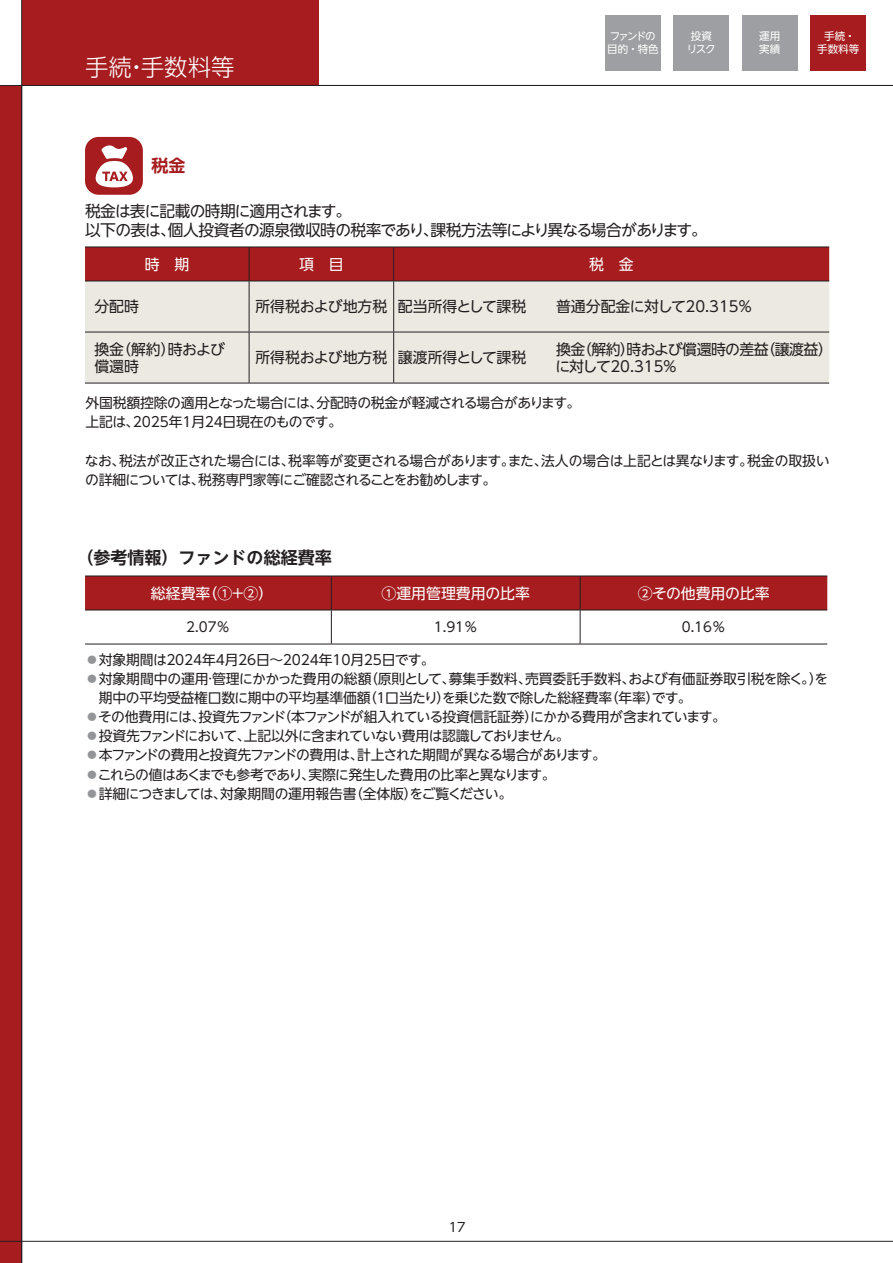
<style>
.page{position:relative;width:893px;height:1263px;background:#fff}
.page>*{position:absolute;margin:0;border:0;box-sizing:border-box;transform-origin:0 0}
.t1{font:300 23.4px "UD Shin Go NT Pro";color:#fff}
.t2{font:700 16.95px "UD Shin Go NT Pro De";color:#231f20}
.t3{font:700 16.95px "UD Shin Go NT Pro De";color:#a61c1f}
.t4{font:15.75px/19.2px "UD Shin Go NT Pro";letter-spacing:-.045em;color:#231f20}
.t5{font:14.85px/17px "UD Shin Go NT Pro";color:#231f20}
.t6{font:14.85px "UD Shin Go NT Pro";color:#fff}
.t7{font:14.85px/17px "UD Shin Go NT Pro";letter-spacing:-.025em;color:#231f20}
.t8{font:13.8px/19.2px "UD Shin Go NT Pro";letter-spacing:-.03em;color:#231f20}
.t9{font:13.8px "UD Shin Go NT Pro";letter-spacing:-.065em;color:#231f20}
.t10{font:13.8px "UD Shin Go NT Pro";letter-spacing:-.005em;color:#231f20}
.t11{font:13.8px "UD Shin Go NT Pro";letter-spacing:-.06em;color:#231f20}
.t12{font:13.8px "UD Shin Go NT Pro";letter-spacing:-.01em;color:#231f20}
.t13{font:13.5px "UD Shin Go NT Pro";color:#231f20}
.t14{font:12.75px "UD Shin Go NT Pro";color:#231f20}
.t15{font:10.5px/12.6px "UD Shin Go NT Pro";color:#fff;text-align:center}
.t16{font:10.5px/12.6px "UD Shin Go NT Pro";letter-spacing:-.135em;color:#fff}
.s1{color:#939598}
</style>
<div class="page">
<div style="left:0;top:85px;width:21px;height:1178px;background:#a61c1f"></div>
<hr style="left:0;top:1241px;width:893px;height:1px;background:#231f20">
<div style="left:21px;top:0;width:298px;height:85px;background:#a61c1f"></div>
<div style="left:85px;top:248px;width:744px;height:33px;background:#a61c1f"></div>
<div style="left:85px;top:282px;width:744px;height:101px;background:#ece9e2"></div>
<hr style="left:85px;top:247px;width:164px;height:1px;background:#231f20">
<hr style="left:249px;top:247px;width:145px;height:1px;background:#231f20">
<hr style="left:394px;top:247px;width:435px;height:1px;background:#231f20">
<hr style="left:85px;top:281px;width:164px;height:1px;background:#231f20">
<hr style="left:249px;top:281px;width:145px;height:1px;background:#231f20">
<hr style="left:249px;top:281px;width:1px;height:51px;background:#231f20">
<hr style="left:394px;top:281px;width:435px;height:1px;background:#231f20">
<hr style="left:393px;top:281px;width:1px;height:51px;background:#231f20">
<hr style="left:85px;top:332px;width:164px;height:1px;background:#231f20">
<hr style="left:85px;top:383px;width:164px;height:1px;background:#231f20">
<hr style="left:249px;top:332px;width:145px;height:1px;background:#231f20">
<hr style="left:249px;top:332px;width:1px;height:51px;background:#231f20">
<hr style="left:249px;top:383px;width:145px;height:1px;background:#231f20">
<hr style="left:394px;top:332px;width:435px;height:1px;background:#231f20">
<hr style="left:393px;top:332px;width:1px;height:51px;background:#231f20">
<hr style="left:394px;top:383px;width:435px;height:1px;background:#231f20">
<hr style="left:249px;top:247px;width:1px;height:34px;background:#231f20">
<hr style="left:393px;top:247px;width:1px;height:34px;background:#231f20">
<hr style="left:21px;top:0;width:1px;height:1263px;background:#231f20">
<hr style="left:0;top:85px;width:893px;height:1px;background:#231f20">
<div style="left:605px;top:15px;width:56px;height:56px;background:#9d9fa2"></div>
<div style="left:673px;top:15px;width:56px;height:56px;background:#9d9fa2"></div>
<div style="left:742px;top:15px;width:56px;height:56px;background:#9d9fa2"></div>
<div style="left:810px;top:15px;width:56px;height:56px;background:#a61c1f"></div>
<svg style="left:85px;top:137px;width:58px;height:58px"></svg>
<div style="left:85px;top:577px;width:742px;height:33px;background:#a61c1f"></div>
<hr style="left:85px;top:576px;width:246px;height:1px;background:#231f20">
<hr style="left:331px;top:576px;width:249px;height:1px;background:#231f20">
<hr style="left:331px;top:576px;width:1px;height:34px;background:#231f20">
<hr style="left:580px;top:576px;width:247px;height:1px;background:#231f20">
<hr style="left:580px;top:576px;width:1px;height:34px;background:#231f20">
<hr style="left:85px;top:610px;width:246px;height:1px;background:#231f20">
<hr style="left:331px;top:610px;width:249px;height:1px;background:#231f20">
<hr style="left:331px;top:610px;width:1px;height:34px;background:#231f20">
<hr style="left:580px;top:610px;width:247px;height:1px;background:#231f20">
<hr style="left:580px;top:610px;width:1px;height:34px;background:#231f20">
<hr style="left:85px;top:644px;width:246px;height:1px;background:#231f20">
<hr style="left:331px;top:644px;width:249px;height:1px;background:#231f20">
<hr style="left:580px;top:644px;width:247px;height:1px;background:#231f20">
<h1 class="t1" style="left:85px;top:48px;width:151px">手続・手数料等</h1>
<p class="t3" style="left:151px;top:152px;width:36px">税金</p>
<p class="t16" style="left:607px;top:30px;width:53px">ファンドの目的・特色</p>
<p class="t15" style="left:687px;top:30px;width:31px">投資リスク</p>
<p class="t15" style="left:759px;top:30px;width:22px;text-align:left">運用実績</p>
<p class="t15" style="left:817px;top:30px;width:43px">手続・手数料等</p>
<p class="t4" style="left:85px;top:201px;width:623px">税金は表に記載の時期に適用されます。<br>以下の表は、個人投資者の源泉徴収時の税率であり、課税方法等により異なる場合があります。</p>
<p class="t6" style="left:145px;top:252px;width:46px">時　期</p>
<p class="t6" style="left:299px;top:252px;width:46px">項　目</p>
<p class="t6" style="left:589px;top:252px;width:46px">税　金</p>
<p class="t7" style="left:94px;top:298px;width:46px">分配時</p>
<p class="t5" style="left:255px;top:298px;width:499px">所得税および地方税 配当所得として課税　　普通分配金に対して20.315％</p>
<p class="t5" style="left:94px;top:340px;width:132px">換金（解約）時および償還時</p>
<p class="t5" style="left:255px;top:348px;width:272px">所得税および地方税 譲渡所得として課税</p>
<p class="t7" style="left:555px;top:340px;width:279px;text-indent:-29px">　　換金（解約）時および償還時の差益（譲渡益）に対して20.315％</p>
<p class="t8" style="left:85px;top:393px;width:496px">外国税額控除の適用となった場合には、分配時の税金が軽減される場合があります。上記は、2025年1月24日現在のものです。</p>
<p class="t8" style="left:85px;top:450px;width:746px">なお、税法が改正された場合には、税率等が変更される場合があります。また、法人の場合は上記とは異なります。税金の取扱いの詳細については、税務専門家等にご確認されることをお勧めします。</p>
<p class="t2" style="left:77px;top:543px;width:257px">（参考情報）ファンドの総経費率</p>
<p class="t6" style="left:151px;top:581px;width:124px">総経費率（①＋②）</p>
<p class="t6" style="left:382px;top:581px;width:150px">①運用管理費用の比率</p>
<p class="t6" style="left:638px;top:581px;width:134px">②その他費用の比率</p>
<p class="t13" style="left:186px;top:616px;width:45px">2.07％</p>
<p class="t13" style="left:434px;top:616px;width:45px">1.91％</p>
<p class="t13" style="left:682px;top:616px;width:45px">0.16％</p>
<p class="t12" style="left:85px;top:648px;width:351px"><span class="s1">◦</span>対象期間は2024年4月26日～2024年10月25日です。</p>
<p class="t10" style="left:85px;top:667px;width:745px"><span class="s1">◦</span>対象期間中の運用·管理にかかった費用の総額（原則として、募集手数料、売買委託手数料、および有価証券取引税を除く。）を</p>
<p class="t8" style="left:99px;top:688px;width:594px">期中の平均受益権口数に期中の平均基準価額（１口当たり）を乗じた数で除した総経費率（年率）です。</p>
<p class="t9" style="left:85px;top:706px;width:642px"><span class="s1">◦</span>その他費用には、投資先ファンド（本ファンドが組入れている投資信託証券）にかかる費用が含まれています。</p>
<p class="t9" style="left:85px;top:725px;width:486px"><span class="s1">◦</span>投資先ファンドにおいて、上記以外に含まれていない費用は認識しておりません。</p>
<p class="t9" style="left:85px;top:744px;width:522px"><span class="s1">◦</span>本ファンドの費用と投資先ファンドの費用は、計上された期間が異なる場合があります。</p>
<p class="t11" style="left:85px;top:763px;width:472px"><span class="s1">◦</span>これらの値はあくまでも参考であり、実際に発生した費用の比率と異なります。</p>
<p class="t8" style="left:85px;top:783px;width:429px"><span class="s1">◦</span>詳細につきましては、対象期間の運用報告書（全体版）をご覧ください。</p>
<p class="t14" style="left:449px;top:1216px;width:18px">17</p>
</div>
